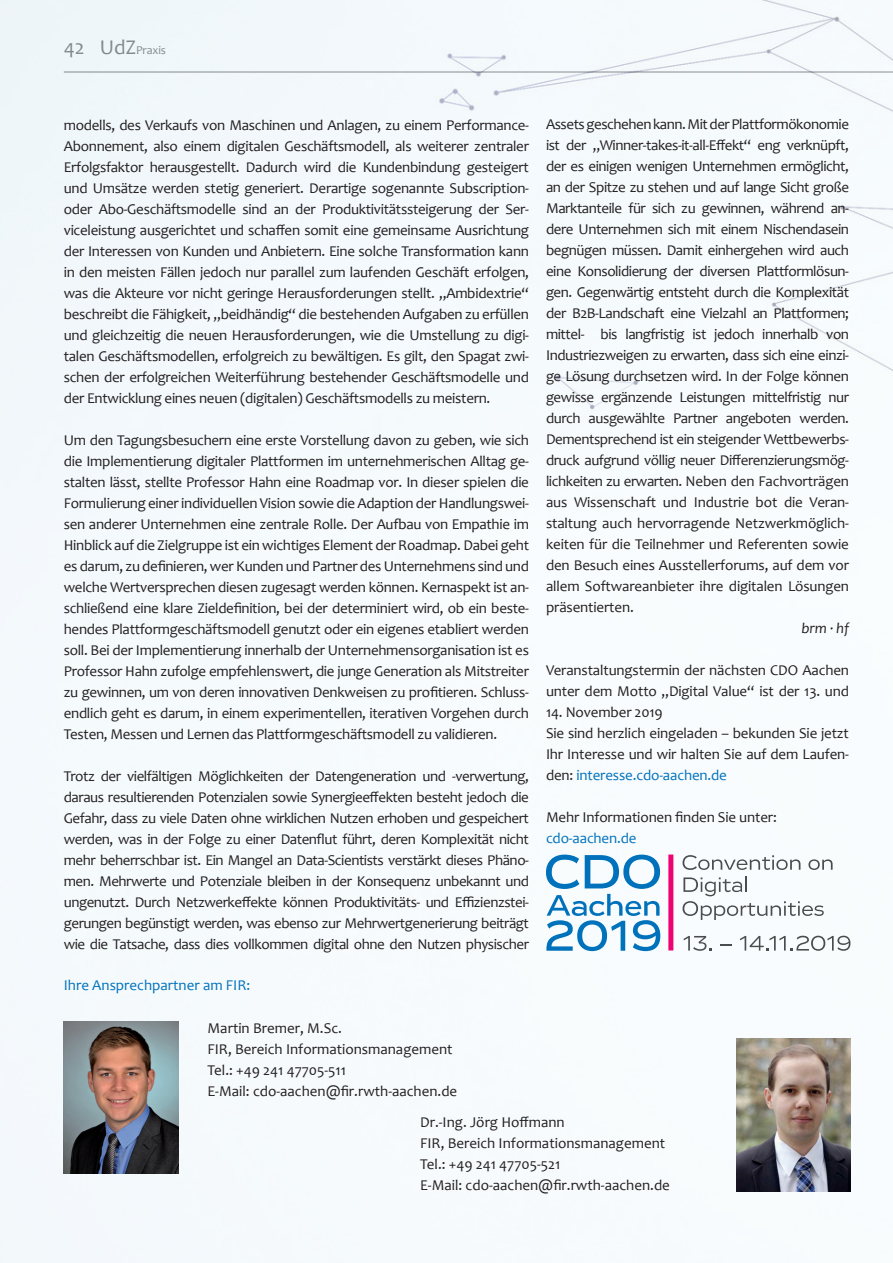
<style>
.page{position:relative;width:893px;height:1263px;background:#f6fafd}
.page>*{position:absolute;margin:0;border:0;box-sizing:border-box;transform-origin:0 0}
.t1{font:15px/21px "Candara";letter-spacing:-.01em;color:#231f20;text-align:justify}
.t2{font:15px "Candara";color:#0072bc}
.t3{font:italic 15px "Candara";color:#231f20}
.t4{font:12px "Candara";letter-spacing:-.01em;color:#57585a}
.s1{font-size:21px}
.s2{color:#0072bc}
</style>
<div class="page">
<div style="left:668px;top:854px;width:5px;height:96px;background:#ed0372"></div>
<svg style="left:682px;top:855px;width:118px;height:15px"></svg>
<svg style="left:808px;top:859px;width:25px;height:11px"></svg>
<svg style="left:682px;top:877px;width:142px;height:43px"></svg>
<svg style="left:546px;top:854px;width:114px;height:97px"></svg>
<svg style="left:683px;top:936px;width:29px;height:15px"></svg>
<svg style="left:720px;top:944px;width:12px;height:1px"></svg>
<svg style="left:740px;top:936px;width:110px;height:15px"></svg>
<img style="left:64px;top:1021px;width:114px;height:153px">
<img style="left:736px;top:1039px;width:114px;height:152px">
<p class="t4" style="left:64px;top:42px;width:104px"><span class="s1">42 UdZ</span>Praxis</p>
<p class="t1" style="left:64px;top:114px;width:467px">modells, des Verkaufs von Maschinen und Anlagen, zu einem Performance-Abonnement, also einem digitalen Geschäftsmodell, als weiterer zentraler Erfolgsfaktor herausgestellt. Dadurch wird die Kundenbindung gesteigert und Umsätze werden stetig generiert. Derartige sogenannte Subscription&shy;oder Abo-Geschäftsmodelle sind an der Produktivitätssteigerung der Ser&shy;viceleistung ausgerichtet und schaffen somit eine gemeinsame Ausrichtung der Interessen von Kunden und Anbietern. Eine solche Transformation kann in den meisten Fällen jedoch nur parallel zum laufenden Geschäft erfolgen, was die Akteure vor nicht geringe Herausforderungen stellt. „Ambidextrie“ beschreibt die Fähigkeit, „beidhändig“ die bestehenden Aufgaben zu erfüllen und gleichzeitig die neuen Herausforderungen, wie die Umstellung zu digi&shy;talen Geschäftsmodellen, erfolgreich zu bewältigen. Es gilt, den Spagat zwi&shy;schen der erfolgreichen Weiterführung bestehender Geschäftsmodelle und der Entwicklung eines neuen (digitalen) Geschäftsmodells zu meistern.</p>
<p class="t1" style="left:64px;top:429px;width:467px">Um den Tagungsbesuchern eine erste Vorstellung davon zu geben, wie sich die Implementierung digitaler Plattformen im unternehmerischen Alltag ge&shy;stalten lässt, stellte Professor Hahn eine Roadmap vor. In dieser spielen die Formulierung einer individuellen Vision sowie die Adaption der Handlungswei&shy;sen anderer Unternehmen eine zentrale Rolle. Der Aufbau von Empathie im Hinblick auf die Zielgruppe ist ein wichtiges Element der Roadmap. Dabei geht es darum, zu definieren, wer Kunden und Partner des Unternehmens sind und welche Wertversprechen diesen zugesagt werden können. Kernaspekt ist an&shy;schließend eine klare Zieldefinition, bei der determiniert wird, ob ein beste&shy;hendes Plattformgeschäftsmodell genutzt oder ein eigenes etabliert werden soll. Bei der Implementierung innerhalb der Unternehmensorganisation ist es Professor Hahn zufolge empfehlenswert, die junge Generation als Mitstreiter zu gewinnen, um von deren innovativen Denkweisen zu profitieren. Schluss&shy;endlich geht es darum, in einem experimentellen, iterativen Vorgehen durch Testen, Messen und Lernen das Plattformgeschäftsmodell zu validieren.</p>
<p class="t1" style="left:64px;top:765px;width:467px">Trotz der vielfältigen Möglichkeiten der Datengeneration und -verwertung, daraus resultierenden Potenzialen sowie Synergieeffekten besteht jedoch die Gefahr, dass zu viele Daten ohne wirklichen Nutzen erhoben und gespeichert werden, was in der Folge zu einer Datenflut führt, deren Komplexität nicht mehr beherrschbar ist. Ein Mangel an Data-Scientists verstärkt dieses Phäno&shy;men. Mehrwerte und Potenziale bleiben in der Konsequenz unbekannt und ungenutzt. Durch Netzwerkeffekte können Produktivitäts- und Effizienzstei&shy;gerungen begünstigt werden, was ebenso zur Mehrwertgenerierung beiträgt wie die Tatsache, dass dies vollkommen digital ohne den Nutzen physischer</p>
<p class="t2" style="left:64px;top:976px;width:188px">Ihre Ansprechpartner am FIR:</p>
<p class="t1" style="left:207px;top:1017px;width:136px">Martin Bremer, M.Sc.</p>
<p class="t1" style="left:207px;top:1038px;width:247px">FIR, Bereich Informationsmanagement</p>
<p class="t1" style="left:207px;top:1059px;width:140px">Tel.: +49 241 47705-511</p>
<p class="t1" style="left:207px;top:1080px;width:251px">E-Mail: cdo-aachen@fir.rwth-aachen.de</p>
<p class="t1" style="left:546px;top:114px;width:305px">Assets geschehen kann. Mit der Plattformökonomie ist der „Winner-takes-it-all-Effekt“ eng verknüpft, der es einigen wenigen Unternehmen ermöglicht, an der Spitze zu stehen und auf lange Sicht große Marktanteile für sich zu gewinnen, während an&shy;dere Unternehmen sich mit einem Nischendasein begnügen müssen. Damit einhergehen wird auch eine Konsolidierung der diversen Plattformlösun&shy;gen. Gegenwärtig entsteht durch die Komplexität der B2B-Landschaft eine Vielzahl an Plattformen; mittel- bis langfristig ist jedoch innerhalb von Industriezweigen zu erwarten, dass sich eine einzi&shy;ge Lösung durchsetzen wird. In der Folge können gewisse ergänzende Leistungen mittelfristig nur durch ausgewählte Partner angeboten werden.<br>Dementsprechend ist ein steigender Wettbewerbs&shy;druck aufgrund völlig neuer Differenzierungsmög&shy;lichkeiten zu erwarten. Neben den Fachvorträgen aus Wissenschaft und Industrie bot die Veran&shy;staltung auch hervorragende Netzwerkmöglich&shy;keiten für die Teilnehmer und Referenten sowie den Besuch eines Ausstellerforums, auf dem vor allem Softwareanbieter ihre digitalen Lösungen präsentierten.</p>
<p class="t3" style="left:802px;top:619px;width:49px">brm · hf</p>
<p class="t1" style="left:546px;top:660px;width:305px">Veranstaltungstermin der nächsten CDO Aachen unter dem Motto „Digital Value“ ist der 13. und</p>
<p class="t1" style="left:546px;top:702px;width:118px">14. November 2019</p>
<p class="t1" style="left:546px;top:723px;width:305px">Sie sind herzlich eingeladen – bekunden Sie jetzt Ihr Interesse und wir halten Sie auf dem Laufen&shy;den: <span class="s2">interesse.cdo-aachen.de</span></p>
<p class="t1" style="left:546px;top:807px;width:232px">Mehr Informationen finden Sie unter:</p>
<p class="t2" style="left:546px;top:829px;width:92px">cdo-aachen.de</p>
<p class="t1" style="left:420px;top:1111px;width:146px">Dr.-Ing. Jörg Hoffmann</p>
<p class="t1" style="left:420px;top:1132px;width:247px">FIR, Bereich Informationsmanagement</p>
<p class="t1" style="left:420px;top:1153px;width:142px">Tel.: +49 241 47705-521</p>
<p class="t1" style="left:420px;top:1174px;width:251px">E-Mail: cdo-aachen@fir.rwth-aachen.de</p>
</div>
